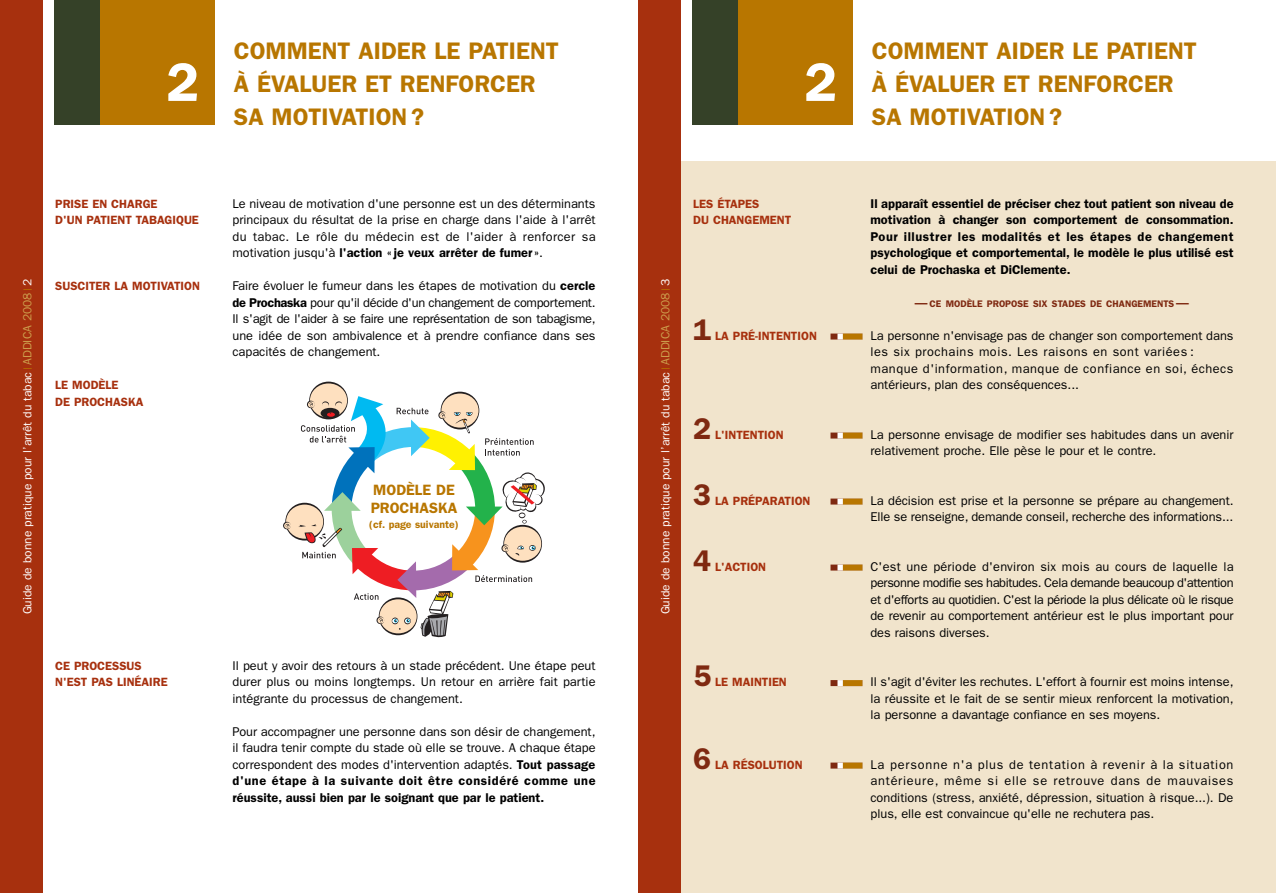
<style>
.page{position:relative;width:1276px;height:893px;background:#fff}
.page>*{position:absolute;margin:0;border:0;box-sizing:border-box;transform-origin:0 0}
.t1{font:600 54.3px "Franklin Gothic";color:#fff}
.t2{font:600 30px "Franklin Gothic";color:#7f2911}
.t3{font:600 24px/33px "Franklin Gothic";color:#b87600}
.t4{font:600 15px/18px "Franklin Gothic";color:#b87600}
.t5{font:12.75px/16.5px "Franklin Gothic";color:#000;text-align:justify}
.t6{font:600 12.75px/16.5px "Franklin Gothic";color:#000;text-align:justify}
.t7{font:12.75px/16.5px "Franklin Gothic";letter-spacing:.04em;color:#000}
.t8{font:600 12px/16.5px "Franklin Gothic";color:#a7300e}
.t9{font:12px "Franklin Gothic";color:#fff}
.t10{font:600 10.5px "Franklin Gothic";color:#b87600}
.t11{font:600 9.6px "Franklin Gothic";color:#7f2911}
.s1{color:#b87600}
.s2{color:#cd9f4d}
.s3{font-weight:600}
.s4{font-size:12.75px}
</style>
<div class="page">
<div style="left:638px;top:162px;width:638px;height:731px;background:#f1e4cc"></div>
<div style="left:830px;top:433px;width:32px;height:6px;background:#7f2911"></div>
<svg style="left:837px;top:433px;width:6px;height:6px"></svg>
<div style="left:843px;top:433px;width:19px;height:6px;background:#b87600"></div>
<div style="left:830px;top:334px;width:32px;height:6px;background:#7f2911"></div>
<svg style="left:837px;top:334px;width:6px;height:6px"></svg>
<div style="left:843px;top:334px;width:19px;height:6px;background:#b87600"></div>
<div style="left:830px;top:499px;width:32px;height:6px;background:#7f2911"></div>
<svg style="left:837px;top:499px;width:6px;height:6px"></svg>
<div style="left:843px;top:499px;width:19px;height:6px;background:#b87600"></div>
<div style="left:830px;top:565px;width:32px;height:6px;background:#7f2911"></div>
<svg style="left:837px;top:565px;width:6px;height:6px"></svg>
<div style="left:843px;top:565px;width:19px;height:6px;background:#b87600"></div>
<div style="left:830px;top:680px;width:32px;height:6px;background:#7f2911"></div>
<svg style="left:837px;top:680px;width:6px;height:6px"></svg>
<div style="left:843px;top:680px;width:19px;height:6px;background:#b87600"></div>
<div style="left:830px;top:763px;width:32px;height:6px;background:#7f2911"></div>
<svg style="left:837px;top:763px;width:6px;height:6px"></svg>
<div style="left:843px;top:763px;width:19px;height:6px;background:#b87600"></div>
<div style="left:97px;top:0;width:118px;height:125px;background:#b87600"></div>
<div style="left:55px;top:0;width:45px;height:125px;background:#354128"></div>
<div style="left:0;top:0;width:43px;height:893px;background:#a7300e"></div>
<div style="left:735px;top:0;width:118px;height:125px;background:#b87600"></div>
<div style="left:692px;top:0;width:46px;height:125px;background:#354128"></div>
<div style="left:638px;top:0;width:42px;height:893px;background:#a7300e"></div>
<svg style="left:441px;top:392px;width:38px;height:37px"></svg>
<svg style="left:441px;top:393px;width:37px;height:35px"></svg>
<svg style="left:285px;top:503px;width:39px;height:37px"></svg>
<div style="left:286px;top:505px;width:37px;height:34px;background:#fee0bf;border-radius:50%"></div>
<svg style="left:283px;top:521px;width:8px;height:9px"></svg>
<svg style="left:309px;top:382px;width:39px;height:37px"></svg>
<div style="left:310px;top:383px;width:37px;height:35px;background:#fee0bf;border-radius:50%"></div>
<svg style="left:284px;top:522px;width:7px;height:7px"></svg>
<svg style="left:298px;top:396px;width:247px;height:241px"></svg>
<h1 class="t1" style="left:166px;top:50px;width:34px">2</h1>
<p class="t9" style="left:20px;top:614px;width:337px;rotate:-90deg">Guide de bonne pratique pour l’arrêt du tabac <span class="s1">|</span> <span class="s2">ADDICA 2008</span><span class="s1">|</span>2</p>
<p class="t8" style="left:55px;top:195px;width:145px">PRISE EN CHARGE<br>D'UN PATIENT TABAGIQUE</p>
<p class="t8" style="left:55px;top:278px;width:146px">SUSCITER LA MOTIVATION</p>
<p class="t8" style="left:55px;top:377px;width:90px">LE MODÈLE<br>DE PROCHASKA</p>
<p class="t8" style="left:55px;top:657px;width:114px">CE PROCESSUS<br>N'EST PAS LINÉAIRE</p>
<h3 class="t3" style="left:234px;top:34px;width:326px">COMMENT AIDER LE PATIENT<br>À ÉVALUER ET RENFORCER<br>SA MOTIVATION ?</h3>
<p class="t5" style="left:232px;top:195px;width:365px">Le niveau de motivation d'une personne est un des déterminants principaux du résultat de la prise en charge dans l'aide à l'arrêt du tabac. Le rôle du médecin est de l'aider à renforcer sa motivation jusqu'à <span class="s3">l'action « je veux arrêter de fumer »</span>.</p>
<p class="t5" style="left:232px;top:277px;width:365px">Faire évoluer le fumeur dans les étapes de motivation du <span class="s3">cercle de Prochaska</span> pour qu'il décide d'un changement de comportement.<br>Il s'agit de l'aider à se faire une représentation de son tabagisme, une idée de son ambivalence et à prendre confiance dans ses capacités de changement.</p>
<p class="t4" style="left:371px;top:481px;width:88px">MODÈLE DE<br>PROCHASKA</p>
<p class="t10" style="left:369px;top:518px;width:91px">(cf. page suivante)</p>
<p class="t5" style="left:232px;top:657px;width:364px">Il peut y avoir des retours à un stade précédent. Une étape peut durer plus ou moins longtemps. Un retour en arrière fait partie intégrante du processus de changement.</p>
<p class="t5" style="left:232px;top:723px;width:365px">Pour accompagner une personne dans son désir de changement, il faudra tenir compte du stade où elle se trouve. A chaque étape correspondent des modes d'intervention adaptés. <span class="s3">Tout passage d'une étape à la suivante doit être considéré comme une réussite, aussi bien par le soignant que par le patient.</span></p>
<h1 class="t1" style="left:804px;top:50px;width:34px">2</h1>
<p class="t9" style="left:658px;top:614px;width:337px;rotate:-90deg">Guide de bonne pratique pour l’arrêt du tabac <span class="s1">|</span> <span class="s2">ADDICA 2008</span><span class="s1">|</span>3</p>
<p class="t8" style="left:693px;top:195px;width:100px">LES ÉTAPES<br>DU CHANGEMENT</p>
<h2 class="t2" style="left:693px;top:312px;width:19px">1</h2>
<p class="t8" style="left:715px;top:327px;width:103px">LA PRÉ-INTENTION</p>
<h2 class="t2" style="left:693px;top:411px;width:19px">2</h2>
<p class="t8" style="left:715px;top:426px;width:70px">L'INTENTION</p>
<h2 class="t2" style="left:693px;top:477px;width:19px">3</h2>
<p class="t8" style="left:715px;top:492px;width:97px">LA PRÉPARATION</p>
<h2 class="t2" style="left:693px;top:543px;width:19px">4</h2>
<p class="t8" style="left:715px;top:558px;width:52px">L'ACTION</p>
<h2 class="t2" style="left:693px;top:658px;width:19px">5</h2>
<p class="t8" style="left:715px;top:674px;width:73px">LE MAINTIEN</p>
<h2 class="t2" style="left:693px;top:741px;width:19px">6</h2>
<p class="t8" style="left:715px;top:756px;width:89px">LA RÉSOLUTION</p>
<h3 class="t3" style="left:872px;top:34px;width:326px">COMMENT AIDER LE PATIENT<br>À ÉVALUER ET RENFORCER<br>SA MOTIVATION ?</h3>
<p class="t6" style="left:870px;top:195px;width:365px">Il apparaît essentiel de préciser chez tout patient son niveau de motivation à changer son comportement de consommation.<br>Pour illustrer les modalités et les étapes de changement psychologique et comportemental, le modèle le plus utilisé est celui de Prochaska et DiClemente.</p>
<p class="t11" style="left:915px;top:298px;width:275px"><span class="s4">—</span> CE MODÈLE PROPOSE SIX STADES DE CHANGEMENTS <span class="s4">—</span></p>
<p class="t7" style="left:870px;top:327px;width:364px">La personne n'envisage pas de changer son comportement dans les six prochains mois. Les raisons en sont variées : manque d'information, manque de confiance en soi, échecs antérieurs, plan des conséquences...</p>
<p class="t5" style="left:870px;top:426px;width:364px">La personne envisage de modifier ses habitudes dans un avenir relativement proche. Elle pèse le pour et le contre.</p>
<p class="t5" style="left:870px;top:492px;width:364px">La décision est prise et la personne se prépare au changement.<br>Elle se renseigne, demande conseil, recherche des informations...</p>
<p class="t5" style="left:870px;top:558px;width:365px">C'est une période d'environ six mois au cours de laquelle la personne modifie ses habitudes. Cela demande beaucoup d'attention et d'efforts au quotidien. C'est la période la plus délicate où le risque de revenir au comportement antérieur est le plus important pour des raisons diverses.</p>
<p class="t5" style="left:870px;top:673px;width:364px">Il s'agit d'éviter les rechutes. L'effort à fournir est moins intense, la réussite et le fait de se sentir mieux renforcent la motivation, la personne a davantage confiance en ses moyens.</p>
<p class="t5" style="left:870px;top:756px;width:364px">La personne n'a plus de tentation à revenir à la situation antérieure, même si elle se retrouve dans de mauvaises conditions (stress, anxiété, dépression, situation à risque...). De plus, elle est convaincue qu'elle ne rechutera pas.</p>
</div>
